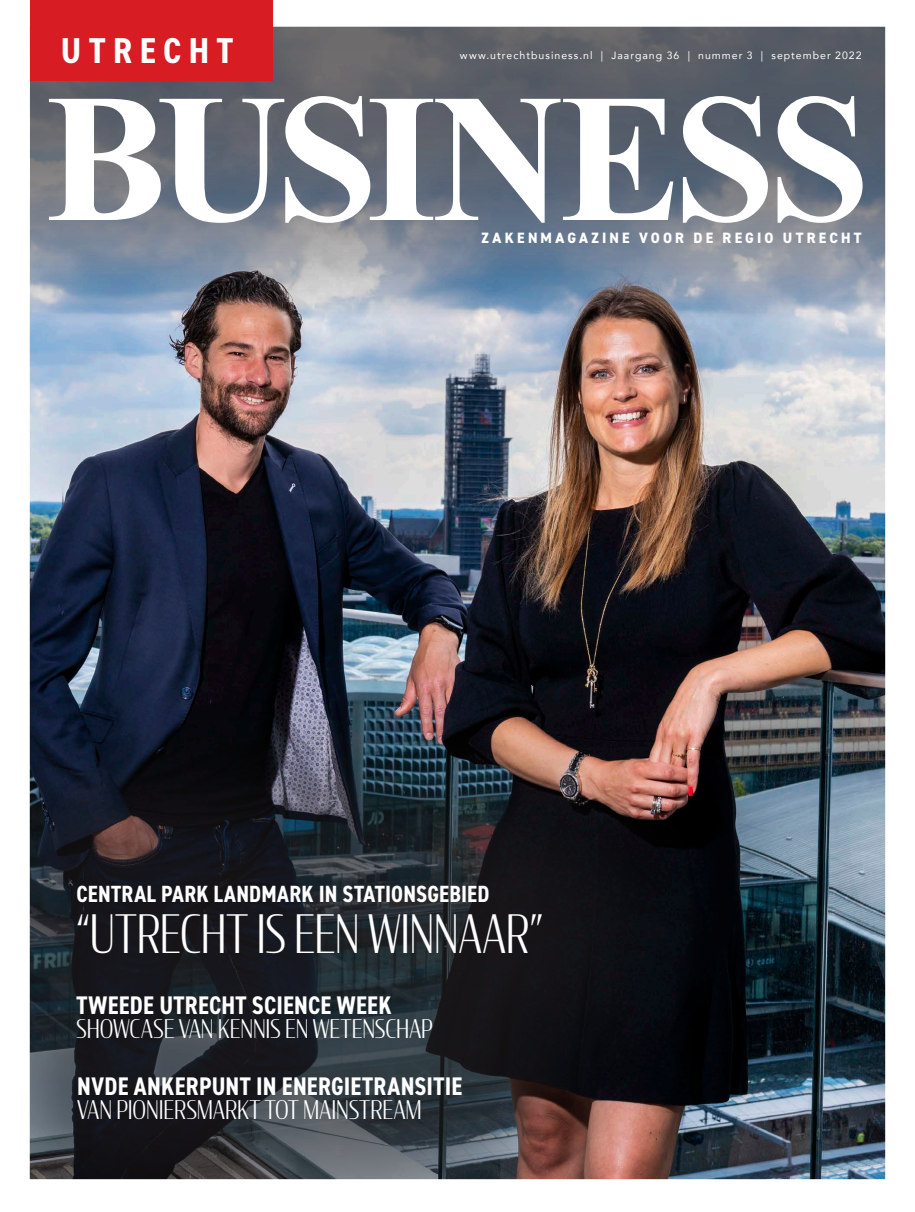
<style>
.page{position:relative;width:915px;height:1212px;background:#fff}
.page>*{position:absolute;margin:0;border:0;box-sizing:border-box;transform-origin:0 0}
.t1{font:700 183px "Times New Roman";letter-spacing:-.045em;color:#fff}
.t2{font:300 52.5px "Condor Cond";letter-spacing:-.01em;color:#fff;scale:.95 1}
.t3{font:700 condensed 36px "DIN2014";letter-spacing:.21em;color:#fff}
.t4{font:300 25.5px "Condor Cond";letter-spacing:-.005em;color:#fff}
.t5{font:700 condensed 25.5px "DIN2014";letter-spacing:.01em;color:#fff;scale:.95 1}
.t6{font:700 condensed 23.4px "DIN2014";letter-spacing:.01em;color:#fff;scale:.95 1}
.t7{font:800 15px "DIN2014";letter-spacing:.22em;color:#fff;scale:.95 1}
.t8{font:10.5px "Avenir";letter-spacing:.095em;color:#fff}
</style>
<div class="page">
<img style="left:29px;top:0;width:857px;height:1180px">
<div style="left:30px;top:0;width:242px;height:81px;background:#d81c23"></div>
<h3 class="t3" style="left:61px;top:26px;width:174px">UTRECHT</h3>
<p class="t8" style="left:459px;top:47px;width:403px">www.utrechtbusiness.nl | Jaargang 36 | nummer 3 | september 2022</p>
<h1 class="t1" style="left:45px;top:32px;width:826px">BUSINESS</h1>
<p class="t7" style="left:481px;top:227px;width:401px">ZAKENMAGAZINE VOOR DE REGIO UTRECHT</p>
<p class="t6" style="left:76px;top:878px;width:436px">CENTRAL PARK LANDMARK IN STATIONSGEBIED</p>
<h2 class="t2" style="left:76px;top:902px;width:493px">“UTRECHT IS EEN WINNAAR”</h2>
<p class="t5" style="left:76px;top:988px;width:333px">TWEEDE UTRECHT SCIENCE WEEK</p>
<p class="t4" style="left:76px;top:1013px;width:358px">SHOWCASE VAN KENNIS EN WETENSCHAP</p>
<p class="t5" style="left:77px;top:1069px;width:406px">NVDE ANKERPUNT IN ENERGIETRANSITIE</p>
<p class="t4" style="left:77px;top:1094px;width:346px">VAN PIONIERSMARKT TOT MAINSTREAM</p>
</div>
